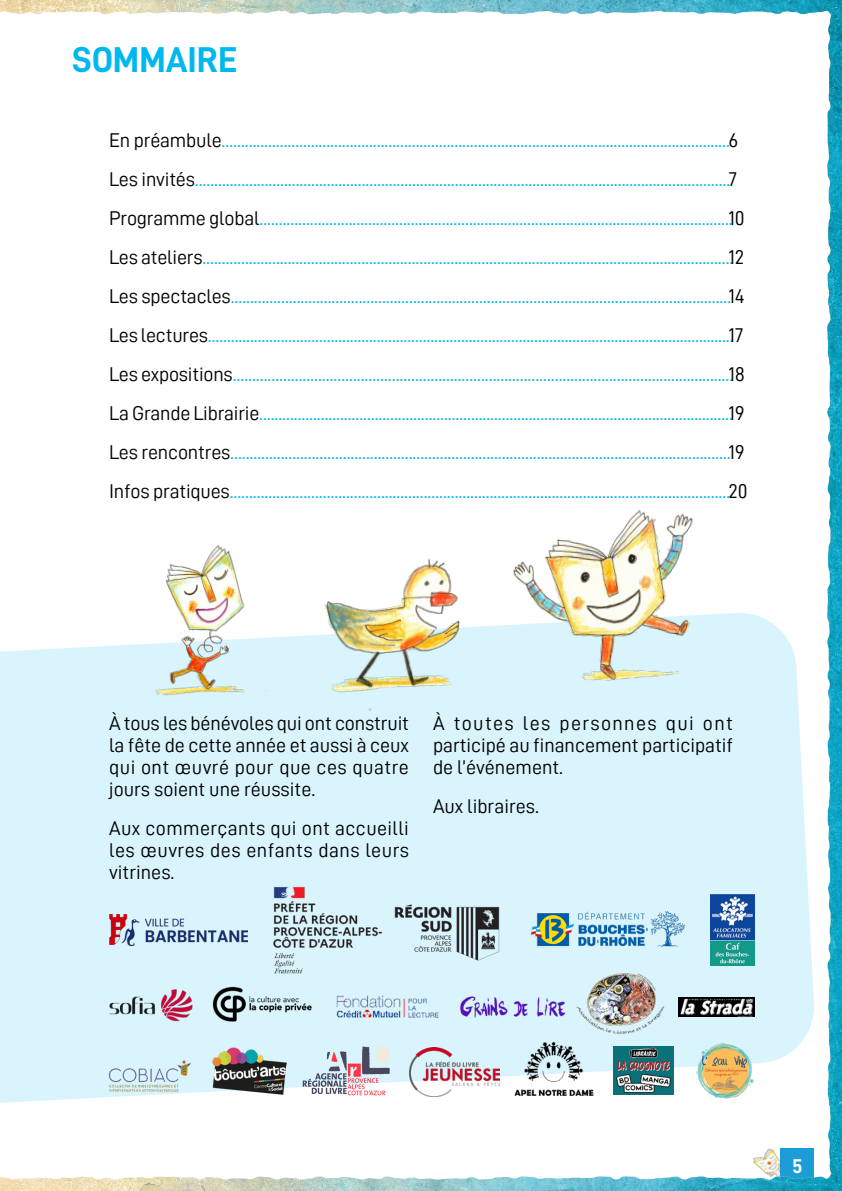
<style>
.page{position:relative;width:842px;height:1191px;background:#fff}
.page>*{position:absolute;margin:0;border:0;box-sizing:border-box;transform-origin:0 0}
.t1{font:36px "D DIN Bold";color:#00b8ee}
.t2{font:20px/39px "D DIN";letter-spacing:-.01em;color:#00b8ee}
.t3{font:20px/22px "D DIN";color:#000;text-align:justify}
.t4{font:20px/39px "D DIN";letter-spacing:-.01em;color:#020203}
.t5{font:20px "D DIN Bold";color:#fff}
.s1{color:#020203}
</style>
<div class="page">
<img style="left:0;top:0;width:842px;height:1191px">
<svg style="left:0;top:611px;width:816px;height:531px;fill:#d9f4fc"></svg>
<img style="left:488px;top:474px;width:251px;height:252px">
<img style="left:121px;top:535px;width:169px;height:175px">
<img style="left:290px;top:528px;width:196px;height:196px">
<img style="left:109px;top:914px;width:138px;height:31px">
<img style="left:264px;top:876px;width:130px;height:107px">
<img style="left:388px;top:899px;width:119px;height:70px">
<img style="left:527px;top:908px;width:160px;height:43px">
<img style="left:711px;top:894px;width:44px;height:71px">
<img style="left:103px;top:978px;width:93px;height:54px">
<img style="left:211px;top:982px;width:102px;height:43px">
<img style="left:330px;top:992px;width:115px;height:26px">
<img style="left:459px;top:995px;width:108px;height:22px">
<img style="left:574px;top:968px;width:94px;height:70px">
<img style="left:679px;top:997px;width:75px;height:19px">
<img style="left:212px;top:1047px;width:75px;height:47px">
<img style="left:107px;top:1060px;width:86px;height:33px">
<svg style="left:303px;top:1046px;width:87px;height:49px;background:#c6c5ce"></svg>
<img style="left:410px;top:1047px;width:89px;height:49px">
<img style="left:503px;top:1029px;width:101px;height:78px">
<img style="left:613px;top:1046px;width:60px;height:49px">
<img style="left:691px;top:1037px;width:68px;height:67px">
<h1 class="t1" style="left:72px;top:40px;width:167px">SOMMAIRE</h1>
<p class="t2" style="left:109px;top:120px;width:640px"><span class="s1">En préambule</span>...................................................................................................................................<span class="s1">6<br>Les invités</span>..........................................................................................................................................<span class="s1">7<br>Programme global</span>..........................................................................................................................<br><span class="s1">Les ateliers</span>.........................................................................................................................................<br><span class="s1">Les spectacles</span>.................................................................................................................................<span class="s1">14<br>Les lectures</span>.........................................................................................................................................<br><span class="s1">Les expositions</span>.................................................................................................................................<br><span class="s1">La Grande Librairie</span>...........................................................................................................................<br><span class="s1">Les rencontres</span>.................................................................................................................................<span class="s1">19<br>Infos pratiques</span>.................................................................................................................................<span class="s1">20</span></p>
<p class="t4" style="left:729px;top:198px;width:18px">10<br>12</p>
<p class="t4" style="left:729px;top:315px;width:18px;text-align:justify">17<br>18<br>19</p>
<p class="t3" style="left:109px;top:712px;width:301px">À tous les bénévoles qui ont construit la fête de cette année et aussi à ceux qui ont œuvré pour que ces quatre jours soient une réussite.</p>
<p class="t3" style="left:109px;top:817px;width:301px">Aux commerçants qui ont accueilli les œuvres des enfants dans leurs vitrines.</p>
<p class="t3" style="left:433px;top:712px;width:301px">À toutes les personnes qui ont participé au financement participatif de l’événement.</p>
<p class="t3" style="left:433px;top:795px;width:107px">Aux libraires.</p>
<p class="t5" style="left:792px;top:1154px;width:11px">5</p>
</div>
